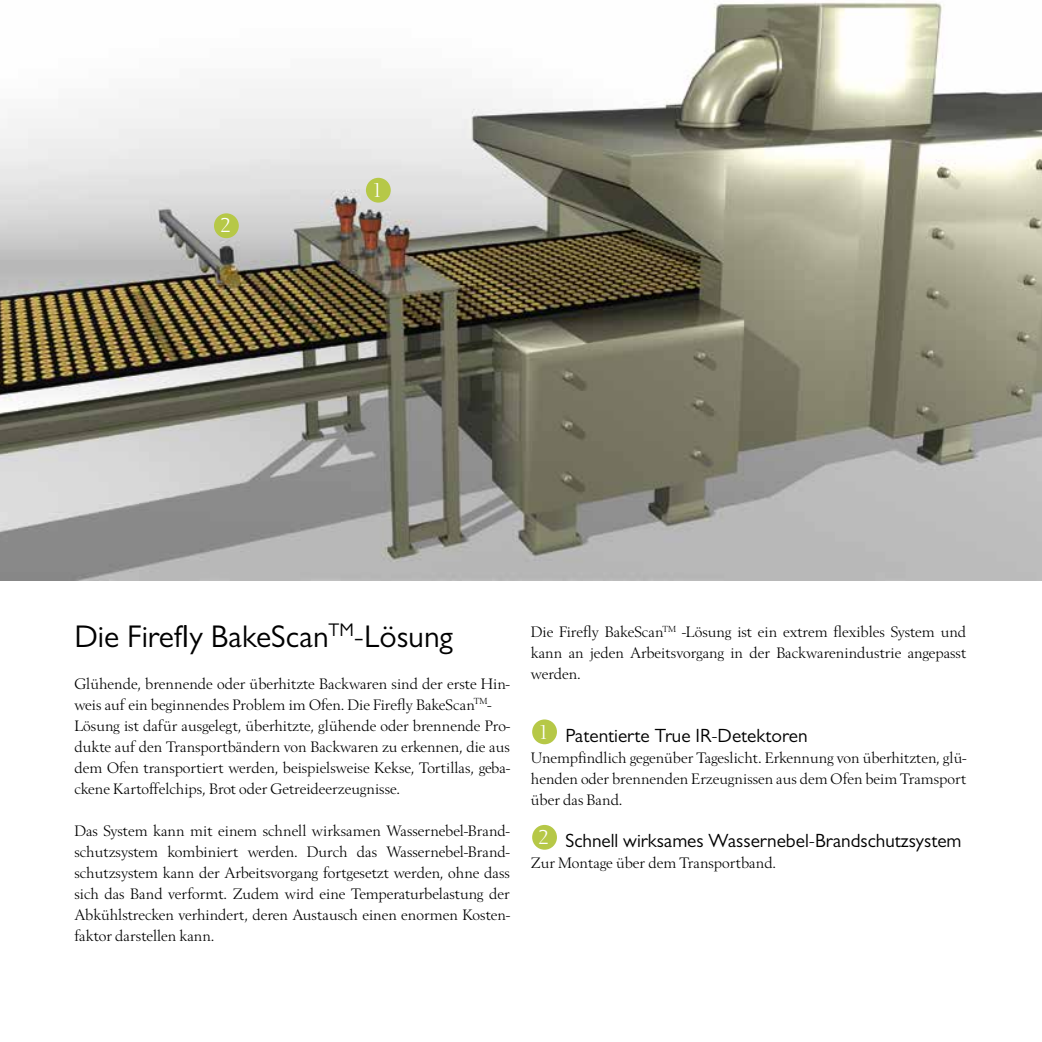
<style>
.page{position:relative;width:1042px;height:1042px;background:#fff}
.page>*{position:absolute;margin:0;border:0;box-sizing:border-box;transform-origin:0 0}
.t1{font:31.5px "Gill Sans MT Pro";color:#000}
.t2{font:21px "Berling";color:#fff}
.t3{font:19.25px "Gill Sans MT Pro";color:#000}
.t4{font:15.75px/21px "Berling";color:#000;text-align:justify}
</style>
<div class="page">
<img style="left:0;top:2px;width:1042px;height:578px">
<div style="left:532px;top:719px;width:25px;height:25px;background:#b6c847;border-radius:50%"></div>
<div style="left:532px;top:825px;width:25px;height:25px;background:#b6c847;border-radius:50%"></div>
<div style="left:366px;top:178px;width:25px;height:25px;background:#b6c847;border-radius:50%"></div>
<div style="left:214px;top:213px;width:25px;height:25px;background:#b6c847;border-radius:50%"></div>
<h2 class="t2" style="left:220px;top:214px;width:13px">2</h2>
<h2 class="t2" style="left:372px;top:179px;width:13px">1</h2>
<h1 class="t1" style="left:74px;top:618px;width:380px">Die Firefly BakeScan<sup>TM</sup>-Lösung</h1>
<p class="t4" style="left:74px;top:673px;width:437px;text-align:left">Glühende, brennende oder überhitzte Backwaren sind der erste Hin&shy;weis auf ein beginnendes Problem im Ofen. Die Firefly BakeScan<sup>TM</sup>-Lösung ist dafür ausgelegt, überhitzte, glühende oder brennende Pro&shy;dukte auf den Transportbändern von Backwaren zu erkennen, die aus dem Ofen transportiert werden, beispielsweise Kekse, Tortillas, geba&shy;ckene Kartoffelchips, Brot oder Getreideerzeugnisse.</p>
<p class="t4" style="left:74px;top:820px;width:437px">Das System kann mit einem schnell wirksamen Wassernebel-Brand&shy;schutzsystem kombiniert werden. Durch das Wassernebel-Brand&shy;schutzsystem kann der Arbeitsvorgang fortgesetzt werden, ohne dass sich das Band verformt. Zudem wird eine Temperaturbelastung der Abkühlstrecken verhindert, deren Austausch einen enormen Kosten&shy;faktor darstellen kann.</p>
<p class="t4" style="left:531px;top:621px;width:437px">Die Firefly BakeScan<sup>TM</sup> -Lösung ist ein extrem flexibles System und kann an jeden Arbeitsvorgang in der Backwarenindustrie angepasst werden.</p>
<h2 class="t2" style="left:538px;top:720px;width:13px">1</h2>
<p class="t3" style="left:565px;top:724px;width:243px">Patentierte True IR-Detektoren</p>
<p class="t4" style="left:531px;top:747px;width:437px">Unempfindlich gegenüber Tageslicht. Erkennung von überhitzten, glü&shy;henden oder brennenden Erzeugnissen aus dem Ofen beim Tramsport über das Band.</p>
<p class="t3" style="left:565px;top:829px;width:397px">Schnell wirksames Wassernebel-Brandschutzsystem</p>
<p class="t4" style="left:531px;top:852px;width:247px">Zur Montage über dem Transportband.</p>
<h2 class="t2" style="left:538px;top:826px;width:13px">2</h2>
</div>
